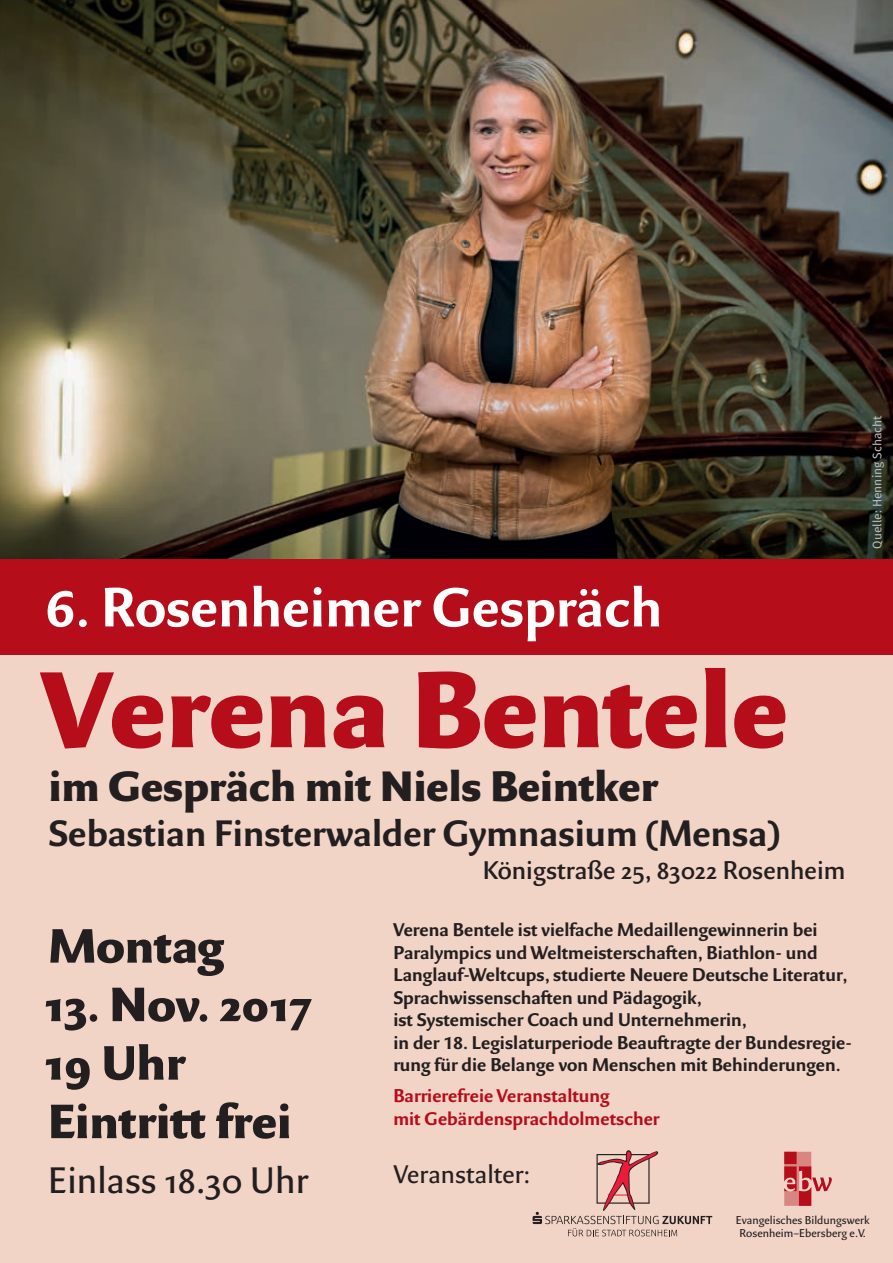
<style>
.page{position:relative;width:893px;height:1263px;background:#fff}
.page>*{position:absolute;margin:0;border:0;box-sizing:border-box;transform-origin:0 0}
.t1{font:900 114px "Eva Pro";color:#b50e1a}
.t2{font:700 58.5px "Eva Pro";color:#fff}
.t3{font:900 51px/58.5px "Eva Pro";color:#231f20}
.t4{font:900 45px "Eva Pro";color:#231f20}
.t5{font:700 39px "Eva Pro";color:#231f20}
.t6{font:39px "Eva Pro";color:#231f20}
.t7{font:600 27px "Eva Pro";color:#231f20}
.t8{font:27px "Eva Pro";color:#231f20}
.t9{font:700 19.5px/22.5px "Eva Pro";color:#231f20}
.t10{font:700 19.5px/22.5px "Eva Pro";color:#b50e1a}
.t11{font:12px/13.5px "Eva Pro";color:#231f20;text-align:center}
.t12{font:12px "Fira Sans";color:#bcbdc0}
</style>
<div class="page">
<div style="left:0;top:647px;width:893px;height:616px;background:#f2d4c7"></div>
<div style="left:0;top:552px;width:893px;height:102px;background:#b50e1a"></div>
<svg style="left:533px;top:1150px;width:179px;height:86px"></svg>
<svg style="left:784px;top:1152px;width:48px;height:54px"></svg>
<img style="left:0;top:0;width:893px;height:559px">
<h2 class="t2" style="left:46px;top:570px;width:618px">6. Rosenheimer Gespräch</h2>
<h1 class="t1" style="left:42px;top:632px;width:748px">Verena Bentele</h1>
<h3 class="t4" style="left:49px;top:756px;width:610px">im Gespräch mit Niels Beintker</h3>
<h3 class="t5" style="left:48px;top:808px;width:733px">Sebastian Finsterwalder Gymnasium (Mensa)</h3>
<h3 class="t7" style="left:483px;top:853px;width:364px">Königstraße 25, 83022 Rosenheim</h3>
<p class="t9" style="left:393px;top:918px;width:460px">Verena Bentele ist vielfache Medaillengewinnerin bei Paralympics und Weltmeisterschaften, Biathlon- und Langlauf-Weltcups, studierte Neuere Deutsche Literatur, Sprachwissenschaften und Pädagogik,<br>ist Systemischer Coach und Unternehmerin,<br>in der 18. Legislaturperiode Beauftragte der Bundesregie&shy;rung für die Belange von Menschen mit Behinderungen.</p>
<p class="t10" style="left:393px;top:1084px;width:268px">Barrierefreie Veranstaltung<br>mit Gebärdensprachdolmetscher</p>
<h3 class="t3" style="left:49px;top:915px;width:177px">Montag</h3>
<h3 class="t3" style="left:44px;top:973px;width:269px">13. Nov. 2017<br>19 Uhr<br>Eintritt frei</h3>
<h3 class="t6" style="left:48px;top:1156px;width:262px">Einlass 18.30 Uhr</h3>
<h3 class="t8" style="left:393px;top:1157px;width:138px">Veranstalter:</h3>
<p class="t12" style="left:866px;top:549px;width:134px;rotate:-90deg">Quelle: Henning Schacht</p>
<p class="t11" style="left:736px;top:1213px;width:135px">Evangelisches Bildungswerk<br>Rosenheim–Ebersberg e.V.</p>
</div>
